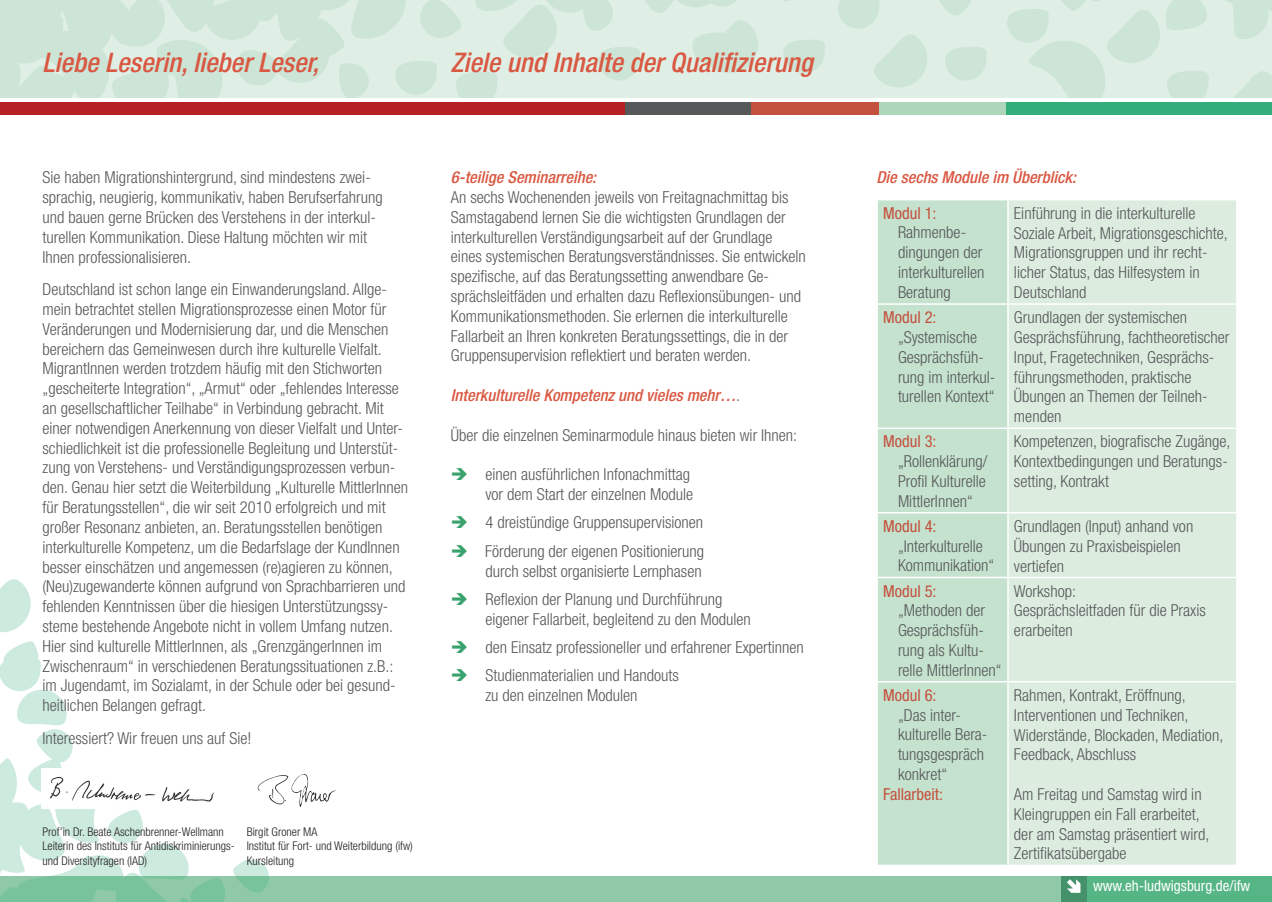
<style>
.page{position:relative;width:1272px;height:902px;background:#fff}
.page>*{position:absolute;margin:0;border:0;box-sizing:border-box;transform-origin:0 0}
.t1{font:italic 500 condensed 27px "Helvetica Neue";color:#d95842}
.t2{font:300 condensed 16.5px/19.8px "Helvetica Neue";color:#57585a}
.t3{font:italic 500 condensed 16.5px "Helvetica Neue";color:#d95842}
.t4{font:condensed 16.5px "Helvetica Neue";color:#c3513e}
.t5{font:condensed 15px "Helvetica Neue";color:#fff}
.t6{font:300 condensed 12px "Helvetica Neue";color:#231f20}
.s1{font-weight:300;font-style:normal;color:#57585a}
.s2{color:#39a26d}
</style>
<div class="page">
<div style="left:0;top:876px;width:1271px;height:25px;background:#8fc9a8"></div>
<div style="left:1085px;top:876px;width:186px;height:25px;background:#55b585"></div>
<div style="left:1060px;top:876px;width:26px;height:25px;background:#45916b"></div>
<svg style="left:1067px;top:879px;width:13px;height:13px"></svg>
<div style="left:877px;top:200px;width:130px;height:664px;background:#c5e2ce"></div>
<div style="left:1008px;top:200px;width:228px;height:664px;background:#dcede0"></div>
<hr style="left:876px;top:303px;width:131px;height:2px;background:#fff">
<hr style="left:876px;top:427px;width:131px;height:2px;background:#fff">
<hr style="left:876px;top:512px;width:131px;height:1px;background:#fff">
<hr style="left:876px;top:576px;width:131px;height:2px;background:#fff">
<hr style="left:876px;top:681px;width:131px;height:1px;background:#fff">
<hr style="left:1007px;top:303px;width:230px;height:2px;background:#fff">
<hr style="left:1007px;top:427px;width:230px;height:2px;background:#fff">
<hr style="left:1007px;top:512px;width:230px;height:1px;background:#fff">
<hr style="left:1007px;top:576px;width:230px;height:2px;background:#fff">
<hr style="left:1007px;top:681px;width:230px;height:1px;background:#fff">
<svg style="left:0;top:579px;width:269px;height:322px"></svg>
<svg style="left:0;top:0;width:1271px;height:98px;background:#d7eade"></svg>
<div style="left:625px;top:102px;width:127px;height:13px;background:#57585a"></div>
<div style="left:0;top:102px;width:625px;height:13px;background:#b62024"></div>
<div style="left:879px;top:102px;width:127px;height:13px;background:#add6bb"></div>
<div style="left:1006px;top:102px;width:265px;height:13px;background:#33ae7b"></div>
<div style="left:751px;top:102px;width:128px;height:13px;background:#c3513e"></div>
<svg style="left:254px;top:773px;width:82px;height:34px"></svg>
<img style="left:42px;top:768px;width:175px;height:40px">
<p class="t1" style="left:43px;top:47px;width:278px">Liebe Leserin, lieber Leser,</p>
<p class="t2" style="left:43px;top:167px;width:342px">Sie haben Migrationshintergrund, sind mindestens zwei&shy;sprachig, neugierig, kommunikativ, haben Berufserfahrung und bauen gerne Brücken des Verstehens in der interkul&shy;turellen Kommunikation. Diese Haltung möchten wir mit</p>
<p class="t2" style="left:43px;top:247px;width:150px">Ihnen professionalisieren.</p>
<p class="t2" style="left:43px;top:279px;width:347px">Deutschland ist schon lange ein Einwanderungsland. Allge&shy;mein betrachtet stellen Migrationsprozesse einen Motor für Veränderungen und Modernisierung dar, und die Menschen bereichern das Gemeinwesen durch ihre kulturelle Vielfalt.</p>
<p class="t2" style="left:43px;top:358px;width:367px">MigrantInnen werden trotzdem häufig mit den Stichworten „gescheiterte Integration“, „Armut“ oder „fehlendes Interesse an gesellschaftlicher Teilhabe“ in Verbindung gebracht. Mit einer notwendigen Anerkennung von dieser Vielfalt und Unter&shy;schiedlichkeit ist die professionelle Begleitung und Unterstüt&shy;zung von Verstehens- und Verständigungsprozessen verbun&shy;den. Genau hier setzt die Weiterbildung „Kulturelle MittlerInnen für Beratungsstellen“, die wir seit 2010 erfolgreich und mit großer Resonanz anbieten, an. Beratungsstellen benötigen interkulturelle Kompetenz, um die Bedarfslage der KundInnen besser einschätzen und angemessen (re)agieren zu können, (Neu)zugewanderte können aufgrund von Sprachbarrieren und fehlenden Kenntnissen über die hiesigen Unterstützungssy&shy;steme bestehende Angebote nicht in vollem Umfang nutzen.<br>Hier sind kulturelle MittlerInnen, als „GrenzgängerInnen im Zwischenraum“ in verschiedenen Beratungssituationen z.B.: im Jugendamt, im Sozialamt, in der Schule oder bei gesund&shy;heitlichen Belangen gefragt.</p>
<p class="t2" style="left:43px;top:727px;width:210px">Interessiert? Wir freuen uns auf Sie!</p>
<p class="t6" style="left:43px;top:824px;width:183px">Prof’in Dr. Beate Aschenbrenner-Wellmann</p>
<p class="t6" style="left:43px;top:839px;width:192px">Leiterin des Instituts für Antidiskriminierungs-</p>
<p class="t6" style="left:43px;top:853px;width:106px">und Diversityfragen (IAD)</p>
<p class="t6" style="left:247px;top:824px;width:72px">Birgit Groner MA</p>
<p class="t6" style="left:247px;top:839px;width:168px">Institut für Fort- und Weiterbildung (ifw)</p>
<p class="t6" style="left:247px;top:853px;width:49px">Kursleitung</p>
<p class="t1" style="left:451px;top:47px;width:363px">Ziele und Inhalte der Qualifizierung</p>
<p class="t3" style="left:451px;top:167px;width:147px">6-teilige Seminarreihe:</p>
<p class="t2" style="left:451px;top:187px;width:356px">An sechs Wochenenden jeweils von Freitagnachmittag bis Samstagabend lernen Sie die wichtigsten Grundlagen der interkulturellen Verständigungsarbeit auf der Grundlage eines systemischen Beratungsverständnisses. Sie entwickeln spezifische, auf das Beratungssetting anwendbare Ge&shy;sprächsleitfäden und erhalten dazu Reflexionsübungen- und Kommunikationsmethoden. Sie erlernen die interkulturelle Fallarbeit an Ihren konkreten Beratungssettings, die in der Gruppensupervision reflektiert und beraten werden.</p>
<p class="t3" style="left:451px;top:385px;width:291px">Interkulturelle Kompetenz und vieles mehr…<span class="s1">.</span></p>
<p class="t2" style="left:451px;top:425px;width:348px">Über die einzelnen Seminarmodule hinaus bieten wir Ihnen:</p>
<p class="t2" style="left:451px;top:464px;width:241px"><span class="s2">➔</span> einen ausführlichen Infonachmittag</p>
<p class="t2" style="left:485px;top:484px;width:209px">vor dem Start der einzelnen Module</p>
<p class="t2" style="left:451px;top:512px;width:254px"><span class="s2">➔</span> 4 dreistündige Gruppensupervisionen</p>
<p class="t2" style="left:451px;top:541px;width:255px"><span class="s2">➔</span> Förderung der eigenen Positionierung</p>
<p class="t2" style="left:485px;top:560px;width:218px">durch selbst organisierte Lernphasen</p>
<p class="t2" style="left:451px;top:589px;width:273px"><span class="s2">➔</span> Reflexion der Planung und Durchführung</p>
<p class="t2" style="left:485px;top:608px;width:267px">eigener Fallarbeit, begleitend zu den Modulen</p>
<p class="t2" style="left:451px;top:637px;width:354px"><span class="s2">➔</span> den Einsatz professioneller und erfahrener Expertinnen</p>
<p class="t2" style="left:451px;top:665px;width:229px"><span class="s2">➔</span> Studienmaterialien und Handouts</p>
<p class="t2" style="left:485px;top:685px;width:154px">zu den einzelnen Modulen</p>
<p class="t3" style="left:876px;top:167px;width:201px">Die sechs Module im Überblick:</p>
<p class="t4" style="left:883px;top:203px;width:55px">Modul 1:</p>
<p class="t2" style="left:898px;top:222px;width:88px">Rahmenbe&shy;dingungen der interkulturellen<br>Beratung</p>
<p class="t4" style="left:883px;top:307px;width:55px">Modul 2:</p>
<p class="t2" style="left:898px;top:327px;width:99px">„Systemische<br>Gesprächsfüh&shy;rung im interkul&shy;turellen Kontext“</p>
<p class="t4" style="left:883px;top:432px;width:55px">Modul 3:</p>
<p class="t2" style="left:898px;top:451px;width:91px;text-align:justify">„Rollenklärung/ Profil Kulturelle MittlerInnen“</p>
<p class="t4" style="left:883px;top:516px;width:55px">Modul 4:</p>
<p class="t2" style="left:898px;top:535px;width:98px">„Interkulturelle<br>Kommunikation“</p>
<p class="t4" style="left:883px;top:581px;width:55px">Modul 5:</p>
<p class="t2" style="left:898px;top:600px;width:105px">„Methoden der<br>Gesprächsfüh&shy;rung als Kultu&shy;relle MittlerInnen“</p>
<p class="t4" style="left:883px;top:685px;width:55px">Modul 6:</p>
<p class="t2" style="left:898px;top:704px;width:91px">„Das inter&shy;kulturelle Bera&shy;tungsgespräch konkret“</p>
<p class="t4" style="left:883px;top:784px;width:61px">Fallarbeit:</p>
<p class="t2" style="left:1013px;top:203px;width:215px">Einführung in die interkulturelle<br>Soziale Arbeit, Migrationsgeschichte,<br>Migrationsgruppen und ihr recht&shy;licher Status, das Hilfesystem in<br>Deutschland</p>
<p class="t2" style="left:1013px;top:307px;width:217px">Grundlagen der systemischen<br>Gesprächsführung, fachtheoretischer<br>Input, Fragetechniken, Gesprächs&shy;führungsmethoden, praktische<br>Übungen an Themen der Teilneh&shy;menden</p>
<p class="t2" style="left:1013px;top:431px;width:218px">Kompetenzen, biografische Zugänge,<br>Kontextbedingungen und Beratungs&shy;setting, Kontrakt</p>
<p class="t2" style="left:1013px;top:516px;width:181px">Grundlagen (Input) anhand von<br>Übungen zu Praxisbeispielen</p>
<p class="t2" style="left:1013px;top:555px;width:52px">vertiefen</p>
<p class="t2" style="left:1013px;top:580px;width:64px">Workshop:</p>
<p class="t2" style="left:1013px;top:600px;width:193px">Gesprächsleitfaden für die Praxis erarbeiten</p>
<p class="t2" style="left:1013px;top:685px;width:211px">Rahmen, Kontrakt, Eröffnung,<br>Interventionen und Techniken,<br>Widerstände, Blockaden, Mediation,<br>Feedback, Abschluss</p>
<p class="t2" style="left:1013px;top:784px;width:197px">Am Freitag und Samstag wird in<br>Kleingruppen ein Fall erarbeitet, der am Samstag präsentiert wird,<br>Zertifikatsübergabe</p>
<p class="t5" style="left:1093px;top:877px;width:159px">www.eh-ludwigsburg.de/ifw</p>
</div>
